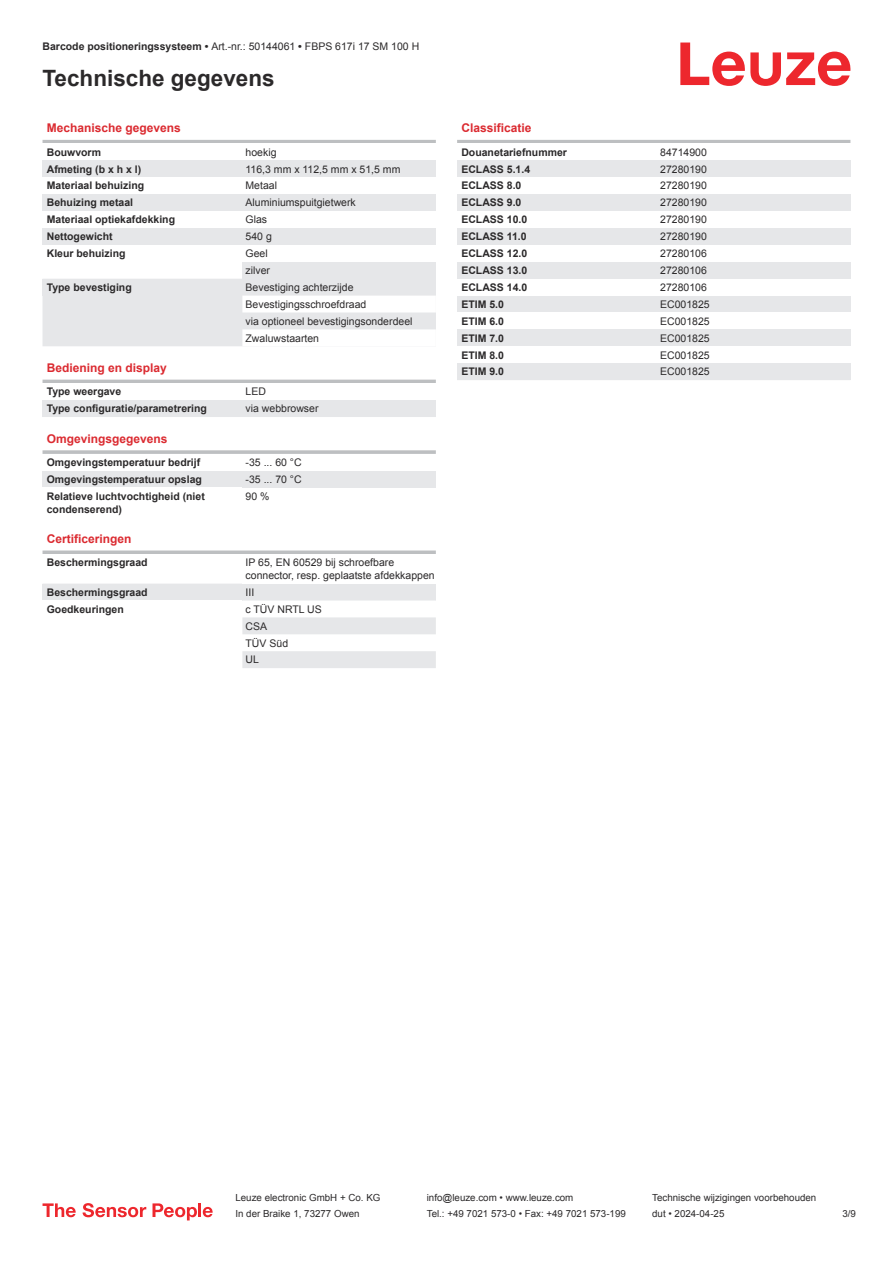
<style>
.page{position:relative;width:893px;height:1263px;background:#fff}
.page>*{position:absolute;margin:0;border:0;box-sizing:border-box;transform-origin:0 0}
.t1{font:700 22.5px "Arial";color:#2b292a}
.t2{font:700 12px "Arial";color:#db2a30}
.t3{font:10.5px/17px "Arial";color:#2b292a}
.t4{font:700 10.5px/12.6px "Arial";color:#2b292a}
.t5{font:9.75px "Arial";color:#2b292a}
.s1{font-weight:700}
</style>
<div class="page">
<svg style="left:680px;top:43px;width:170px;height:43px"></svg>
<div style="left:43px;top:296px;width:199px;height:50px;background:#e6e7e9"></div>
<hr style="left:43px;top:140px;width:393px;height:3px;background:#bdbfc1">
<div style="left:43px;top:160px;width:199px;height:17px;background:#e6e7e9"></div>
<div style="left:242px;top:160px;width:194px;height:17px;background:#e6e7e9"></div>
<div style="left:43px;top:194px;width:199px;height:17px;background:#e6e7e9"></div>
<div style="left:242px;top:194px;width:194px;height:17px;background:#e6e7e9"></div>
<div style="left:43px;top:228px;width:199px;height:17px;background:#e6e7e9"></div>
<div style="left:242px;top:228px;width:194px;height:17px;background:#e6e7e9"></div>
<div style="left:242px;top:262px;width:194px;height:17px;background:#e6e7e9"></div>
<div style="left:43px;top:279px;width:199px;height:17px;background:#e6e7e9"></div>
<svg style="left:242px;top:279px;width:194px;height:51px"></svg>
<hr style="left:43px;top:380px;width:393px;height:3px;background:#bdbfc1">
<div style="left:43px;top:400px;width:199px;height:17px;background:#e6e7e9"></div>
<div style="left:242px;top:400px;width:194px;height:17px;background:#e6e7e9"></div>
<svg style="left:43px;top:450px;width:393px;height:4px;background:#c3c5c7"></svg>
<div style="left:43px;top:471px;width:199px;height:17px;background:#e6e7e9"></div>
<div style="left:242px;top:471px;width:194px;height:17px;background:#e6e7e9"></div>
<svg style="left:43px;top:550px;width:393px;height:4px;background:#c5c7c9"></svg>
<div style="left:43px;top:584px;width:199px;height:16px;background:#e6e7e9"></div>
<div style="left:242px;top:584px;width:194px;height:16px;background:#e6e7e9"></div>
<svg style="left:242px;top:600px;width:194px;height:68px"></svg>
<hr style="left:457px;top:140px;width:393px;height:3px;background:#bdbfc1">
<div style="left:457px;top:160px;width:200px;height:17px;background:#e6e7e9"></div>
<div style="left:657px;top:160px;width:193px;height:17px;background:#e6e7e9"></div>
<div style="left:457px;top:194px;width:200px;height:17px;background:#e6e7e9"></div>
<div style="left:657px;top:194px;width:193px;height:17px;background:#e6e7e9"></div>
<div style="left:457px;top:228px;width:200px;height:17px;background:#e6e7e9"></div>
<div style="left:657px;top:228px;width:193px;height:17px;background:#e6e7e9"></div>
<div style="left:457px;top:262px;width:200px;height:17px;background:#e6e7e9"></div>
<div style="left:657px;top:262px;width:193px;height:17px;background:#e6e7e9"></div>
<div style="left:457px;top:296px;width:200px;height:16px;background:#e6e7e9"></div>
<div style="left:657px;top:296px;width:193px;height:16px;background:#e6e7e9"></div>
<div style="left:457px;top:329px;width:200px;height:17px;background:#e6e7e9"></div>
<div style="left:657px;top:329px;width:193px;height:17px;background:#e6e7e9"></div>
<div style="left:457px;top:363px;width:200px;height:17px;background:#e6e7e9"></div>
<div style="left:657px;top:363px;width:193px;height:17px;background:#e6e7e9"></div>
<svg style="left:43px;top:1203px;width:33px;height:14px"></svg>
<svg style="left:83px;top:1203px;width:63px;height:14px"></svg>
<svg style="left:153px;top:1203px;width:44px;height:17px"></svg>
<hr style="left:198px;top:1203px;width:3px;height:14px;background:#ed272d">
<svg style="left:203px;top:1207px;width:10px;height:10px"></svg>
<p class="t3" style="left:43px;top:39px;width:378px"><span class="s1">Barcode positioneringssysteem •</span> Art.-nr.: 50144061 <span class="s1">•</span> FBPS 617i 17 SM 100 H</p>
<h1 class="t1" style="left:43px;top:70px;width:234px">Technische gegevens</h1>
<p class="t2" style="left:47px;top:123px;width:136px">Mechanische gegevens</p>
<p class="t4" style="left:47px;top:147px;width:56px">Bouwvorm</p>
<p class="t3" style="left:246px;top:144px;width:32px">hoekig</p>
<p class="t4" style="left:47px;top:164px;width:96px">Afmeting (b x h x l)</p>
<p class="t3" style="left:246px;top:161px;width:156px">116,3 mm x 112,5 mm x 51,5 mm</p>
<p class="t4" style="left:47px;top:180px;width:99px">Materiaal behuizing</p>
<p class="t3" style="left:246px;top:178px;width:33px">Metaal</p>
<p class="t4" style="left:47px;top:197px;width:88px">Behuizing metaal</p>
<p class="t3" style="left:246px;top:195px;width:112px">Aluminiumspuitgietwerk</p>
<p class="t4" style="left:47px;top:214px;width:130px">Materiaal optiekafdekking</p>
<p class="t3" style="left:246px;top:212px;width:23px">Glas</p>
<p class="t4" style="left:47px;top:231px;width:67px">Nettogewicht</p>
<p class="t3" style="left:246px;top:229px;width:28px">540 g</p>
<p class="t4" style="left:47px;top:248px;width:80px">Kleur behuizing</p>
<p class="t3" style="left:246px;top:246px;width:26px">Geel zilver</p>
<p class="t4" style="left:47px;top:282px;width:86px">Type bevestiging</p>
<p class="t3" style="left:246px;top:280px;width:168px">Bevestiging achterzijde<br>Bevestigingsschroefdraad<br>via optioneel bevestigingsonderdeel<br>Zwaluwstaarten</p>
<p class="t2" style="left:47px;top:363px;width:122px">Bediening en display</p>
<p class="t4" style="left:47px;top:386px;width:76px">Type weergave</p>
<p class="t3" style="left:246px;top:384px;width:22px">LED</p>
<p class="t4" style="left:47px;top:403px;width:162px">Type configuratie/parametrering</p>
<p class="t3" style="left:246px;top:401px;width:74px">via webbrowser</p>
<p class="t2" style="left:47px;top:434px;width:122px">Omgevingsgegevens</p>
<p class="t4" style="left:47px;top:457px;width:155px">Omgevingstemperatuur bedrijf</p>
<p class="t3" style="left:246px;top:455px;width:58px">-35 ... 60 °C</p>
<p class="t4" style="left:47px;top:474px;width:157px">Omgevingstemperatuur opslag</p>
<p class="t3" style="left:246px;top:472px;width:58px">-35 ... 70 °C</p>
<p class="t4" style="left:47px;top:491px;width:160px">Relatieve luchtvochtigheid (niet condenserend)</p>
<p class="t3" style="left:246px;top:489px;width:25px">90 %</p>
<p class="t2" style="left:47px;top:534px;width:86px">Certificeringen</p>
<p class="t4" style="left:47px;top:557px;width:102px">Beschermingsgraad</p>
<p class="t3" style="left:246px;top:557px;width:191px;line-height:12.6px">IP 65, EN 60529 bij schroefbare connector, resp. geplaatste afdekkappen</p>
<p class="t4" style="left:47px;top:587px;width:102px">Beschermingsgraad</p>
<p class="t3" style="left:246px;top:585px;width:10px">III</p>
<p class="t4" style="left:47px;top:604px;width:79px">Goedkeuringen</p>
<p class="t3" style="left:246px;top:601px;width:78px">c TÜV NRTL US<br>CSA<br>TÜV Süd<br>UL</p>
<p class="t2" style="left:461px;top:123px;width:72px">Classificatie</p>
<p class="t4" style="left:461px;top:147px;width:107px">Douanetariefnummer</p>
<p class="t3" style="left:660px;top:144px;width:48px">84714900</p>
<p class="t4" style="left:461px;top:164px;width:70px">ECLASS 5.1.4</p>
<p class="t3" style="left:660px;top:161px;width:48px">27280190</p>
<p class="t4" style="left:461px;top:180px;width:62px">ECLASS 8.0</p>
<p class="t3" style="left:660px;top:178px;width:48px">27280190</p>
<p class="t4" style="left:461px;top:197px;width:62px">ECLASS 9.0</p>
<p class="t3" style="left:660px;top:195px;width:48px">27280190</p>
<p class="t4" style="left:461px;top:214px;width:67px">ECLASS 10.0</p>
<p class="t3" style="left:660px;top:212px;width:48px">27280190</p>
<p class="t4" style="left:461px;top:231px;width:67px">ECLASS 11.0</p>
<p class="t3" style="left:660px;top:229px;width:48px">27280190</p>
<p class="t4" style="left:461px;top:248px;width:67px">ECLASS 12.0</p>
<p class="t3" style="left:660px;top:246px;width:48px">27280106</p>
<p class="t4" style="left:461px;top:265px;width:67px">ECLASS 13.0</p>
<p class="t3" style="left:660px;top:263px;width:48px">27280106</p>
<p class="t4" style="left:461px;top:282px;width:67px">ECLASS 14.0</p>
<p class="t3" style="left:660px;top:280px;width:48px">27280106</p>
<p class="t4" style="left:461px;top:299px;width:44px">ETIM 5.0</p>
<p class="t3" style="left:660px;top:297px;width:51px">EC001825</p>
<p class="t4" style="left:461px;top:316px;width:44px">ETIM 6.0</p>
<p class="t3" style="left:660px;top:313px;width:51px">EC001825</p>
<p class="t4" style="left:461px;top:333px;width:44px">ETIM 7.0</p>
<p class="t3" style="left:660px;top:330px;width:51px">EC001825</p>
<p class="t4" style="left:461px;top:349px;width:44px">ETIM 8.0</p>
<p class="t3" style="left:660px;top:347px;width:51px">EC001825</p>
<p class="t4" style="left:461px;top:366px;width:44px">ETIM 9.0</p>
<p class="t3" style="left:660px;top:364px;width:51px">EC001825</p>
<p class="t5" style="left:235px;top:1194px;width:146px">Leuze electronic GmbH + Co. KG</p>
<p class="t5" style="left:427px;top:1194px;width:148px">info@leuze.com • www.leuze.com</p>
<p class="t5" style="left:652px;top:1194px;width:166px">Technische wijzigingen voorbehouden</p>
<p class="t5" style="left:235px;top:1210px;width:126px">In der Braike 1, 73277 Owen</p>
<p class="t5" style="left:427px;top:1210px;width:201px">Tel.: +49 7021 573-0 • Fax: +49 7021 573-199</p>
<p class="t5" style="left:652px;top:1210px;width:74px">dut • 2024-04-25</p>
<p class="t5" style="left:842px;top:1210px;width:15px">3 /9</p>
</div>
